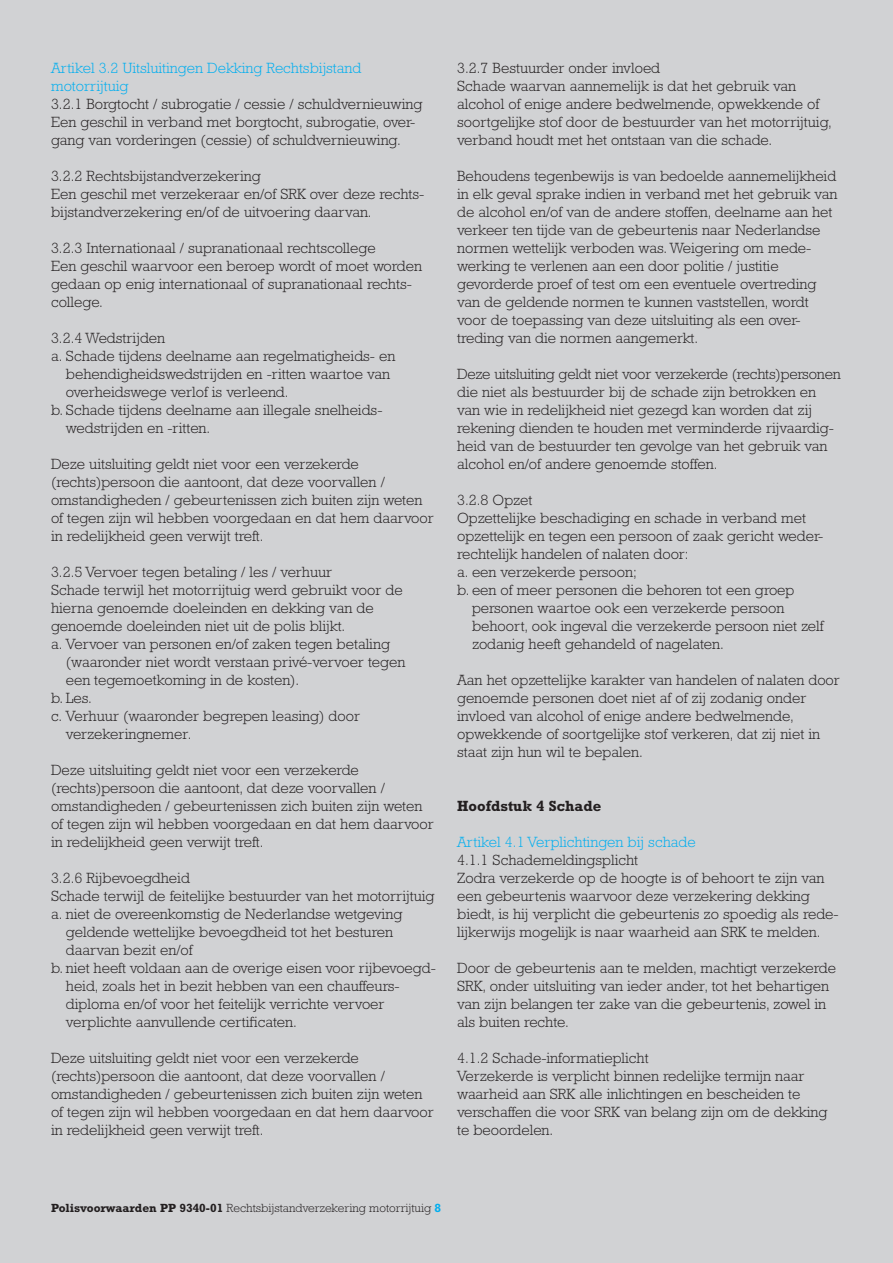
<style>
.page{position:relative;width:893px;height:1263px;background:#d1d2d4}
.page>*{position:absolute;margin:0;border:0;box-sizing:border-box;transform-origin:0 0}
.t1{font:300 15px/18px "Rockwell Std";color:#231f20}
.t2{font:300 15px/18px "Rockwell Std";color:#00aeef}
.t3{font:700 15px "Rockwell Std";color:#231f20}
.t4{font:300 12px "Rockwell Std";color:#231f20}
.s1{font-weight:700}
</style>
<div class="page">
<p class="t2" style="left:51px;top:59px;width:312px">Artikel 3.2 Uitsluitingen Dekking Rechtsbijstand motorrijtuig</p>
<p class="t1" style="left:51px;top:95px;width:373px">3.2.1 Borgtocht / subrogatie / cessie / schuldvernieuwing<br>Een geschil in verband met borgtocht, subrogatie, over&shy;gang van vorderingen (cessie) of schuldvernieuwing.</p>
<p class="t1" style="left:51px;top:167px;width:375px">3.2.2 Rechtsbijstandverzekering<br>Een geschil met verzekeraar en/of SRK over deze rechts&shy;bijstandverzekering en/of de uitvoering daarvan.</p>
<p class="t1" style="left:51px;top:239px;width:372px">3.2.3 Internationaal / supranationaal rechtscollege<br>Een geschil waarvoor een beroep wordt of moet worden gedaan op enig internationaal of supranationaal rechts&shy;college.</p>
<p class="t1" style="left:51px;top:329px;width:116px">3.2.4 Wedstrijden</p>
<p class="t1" style="left:51px;top:347px;width:346px">a. Schade tijdens deelname aan regelmatigheids- en</p>
<p class="t1" style="left:66px;top:365px;width:326px">behendigheidswedstrijden en -ritten waartoe van</p>
<p class="t1" style="left:66px;top:383px;width:224px">overheidswege verlof is verleend.</p>
<p class="t1" style="left:51px;top:401px;width:332px">b. Schade tijdens deelname aan illegale snelheids-</p>
<p class="t1" style="left:66px;top:419px;width:146px">wedstrijden en -ritten.</p>
<p class="t1" style="left:51px;top:455px;width:384px">Deze uitsluiting geldt niet voor een verzekerde (rechts)persoon die aantoont, dat deze voorvallen / omstandigheden / gebeurtenissen zich buiten zijn weten of tegen zijn wil hebben voorgedaan en dat hem daarvoor in redelijkheid geen verwijt treft.</p>
<p class="t1" style="left:51px;top:563px;width:283px">3.2.5 Vervoer tegen betaling / les / verhuur</p>
<p class="t1" style="left:51px;top:581px;width:353px">Schade terwijl het motorrijtuig werd gebruikt voor de</p>
<p class="t1" style="left:51px;top:599px;width:324px">hierna genoemde doeleinden en dekking van de</p>
<p class="t1" style="left:51px;top:617px;width:296px">genoemde doeleinden niet uit de polis blijkt.</p>
<p class="t1" style="left:51px;top:635px;width:340px">a. Vervoer van personen en/of zaken tegen betaling</p>
<p class="t1" style="left:66px;top:653px;width:341px">(waaronder niet wordt verstaan privé-vervoer tegen</p>
<p class="t1" style="left:66px;top:671px;width:235px">een tegemoetkoming in de kosten).</p>
<p class="t1" style="left:51px;top:689px;width:42px">b. Les.</p>
<p class="t1" style="left:51px;top:707px;width:310px">c. Verhuur (waaronder begrepen leasing) door</p>
<p class="t1" style="left:66px;top:725px;width:127px">verzekeringnemer.</p>
<p class="t1" style="left:51px;top:761px;width:384px">Deze uitsluiting geldt niet voor een verzekerde (rechts)persoon die aantoont, dat deze voorvallen / omstandigheden / gebeurtenissen zich buiten zijn weten of tegen zijn wil hebben voorgedaan en dat hem daarvoor in redelijkheid geen verwijt treft.</p>
<p class="t1" style="left:51px;top:869px;width:140px">3.2.6 Rijbevoegdheid</p>
<p class="t1" style="left:51px;top:887px;width:385px">Schade terwijl de feitelijke bestuurder van het motorrijtuig</p>
<p class="t1" style="left:51px;top:905px;width:353px">a. niet de overeenkomstig de Nederlandse wetgeving</p>
<p class="t1" style="left:66px;top:923px;width:329px">geldende wettelijke bevoegdheid tot het besturen</p>
<p class="t1" style="left:66px;top:941px;width:128px">daarvan bezit en/of</p>
<p class="t1" style="left:51px;top:959px;width:385px">b. niet heeft voldaan aan de overige eisen voor rijbevoegd-</p>
<p class="t1" style="left:66px;top:977px;width:334px">heid, zoals het in bezit hebben van een chauffeurs-</p>
<p class="t1" style="left:66px;top:995px;width:320px">diploma en/of voor het feitelijk verrichte vervoer</p>
<p class="t1" style="left:66px;top:1013px;width:233px">verplichte aanvullende certificaten.</p>
<p class="t1" style="left:51px;top:1049px;width:384px">Deze uitsluiting geldt niet voor een verzekerde (rechts)persoon die aantoont, dat deze voorvallen / omstandigheden / gebeurtenissen zich buiten zijn weten of tegen zijn wil hebben voorgedaan en dat hem daarvoor in redelijkheid geen verwijt treft.</p>
<p class="t1" style="left:457px;top:59px;width:376px">3.2.7 Bestuurder onder invloed<br>Schade waarvan aannemelijk is dat het gebruik van alcohol of enige andere bedwelmende, opwekkende of soortgelijke stof door de bestuurder van het motorrijtuig, verband houdt met het ontstaan van die schade.</p>
<p class="t1" style="left:457px;top:167px;width:382px">Behoudens tegenbewijs is van bedoelde aannemelijkheid in elk geval sprake indien in verband met het gebruik van de alcohol en/of van de andere stoffen, deelname aan het verkeer ten tijde van de gebeurtenis naar Nederlandse normen wettelijk verboden was. Weigering om mede&shy;werking te verlenen aan een door politie / justitie gevorderde proef of test om een eventuele overtreding van de geldende normen te kunnen vaststellen, wordt voor de toepassing van deze uitsluiting als een over&shy;treding van die normen aangemerkt.</p>
<p class="t1" style="left:457px;top:365px;width:385px">Deze uitsluiting geldt niet voor verzekerde (rechts)personen die niet als bestuurder bij de schade zijn betrokken en van wie in redelijkheid niet gezegd kan worden dat zij rekening dienden te houden met verminderde rijvaardig&shy;heid van de bestuurder ten gevolge van het gebruik van alcohol en/of andere genoemde stoffen.</p>
<p class="t1" style="left:457px;top:491px;width:77px">3.2.8 Opzet</p>
<p class="t1" style="left:457px;top:509px;width:350px">Opzettelijke beschadiging en schade in verband met</p>
<p class="t1" style="left:457px;top:527px;width:368px">opzettelijk en tegen een persoon of zaak gericht weder-</p>
<p class="t1" style="left:457px;top:545px;width:233px">rechtelijk handelen of nalaten door:</p>
<p class="t1" style="left:457px;top:563px;width:181px">a. een verzekerde persoon;</p>
<p class="t1" style="left:457px;top:581px;width:339px">b. een of meer personen die behoren tot een groep</p>
<p class="t1" style="left:472px;top:599px;width:314px">personen waartoe ook een verzekerde persoon</p>
<p class="t1" style="left:472px;top:617px;width:353px">behoort, ook ingeval die verzekerde persoon niet zelf</p>
<p class="t1" style="left:472px;top:635px;width:253px">zodanig heeft gehandeld of nagelaten.</p>
<p class="t1" style="left:457px;top:671px;width:384px">Aan het opzettelijke karakter van handelen of nalaten door genoemde personen doet niet af of zij zodanig onder invloed van alcohol of enige andere bedwelmende, opwekkende of soortgelijke stof verkeren, dat zij niet in staat zijn hun wil te bepalen.</p>
<p class="t3" style="left:457px;top:797px;width:146px">Hoofdstuk 4 Schade</p>
<p class="t2" style="left:457px;top:833px;width:240px">Artikel 4.1 Verplichtingen bij schade</p>
<p class="t1" style="left:457px;top:851px;width:383px">4.1.1 Schademeldingsplicht<br>Zodra verzekerde op de hoogte is of behoort te zijn van een gebeurtenis waarvoor deze verzekering dekking biedt, is hij verplicht die gebeurtenis zo spoedig als rede&shy;lijkerwijs mogelijk is naar waarheid aan SRK te melden.</p>
<p class="t1" style="left:457px;top:959px;width:380px">Door de gebeurtenis aan te melden, machtigt verzekerde SRK, onder uitsluiting van ieder ander, tot het behartigen van zijn belangen ter zake van die gebeurtenis, zowel in als buiten rechte.</p>
<p class="t1" style="left:457px;top:1049px;width:372px">4.1.2 Schade-informatieplicht<br>Verzekerde is verplicht binnen redelijke termijn naar waarheid aan SRK alle inlichtingen en bescheiden te verschaffen die voor SRK van belang zijn om de dekking te beoordelen.</p>
<p class="t4" style="left:51px;top:1201px;width:382px"><span class="s1">Polisvoorwaarden PP 9340-01</span> Rechtsbijstandverzekering motorrijtuig</p>
</div>
